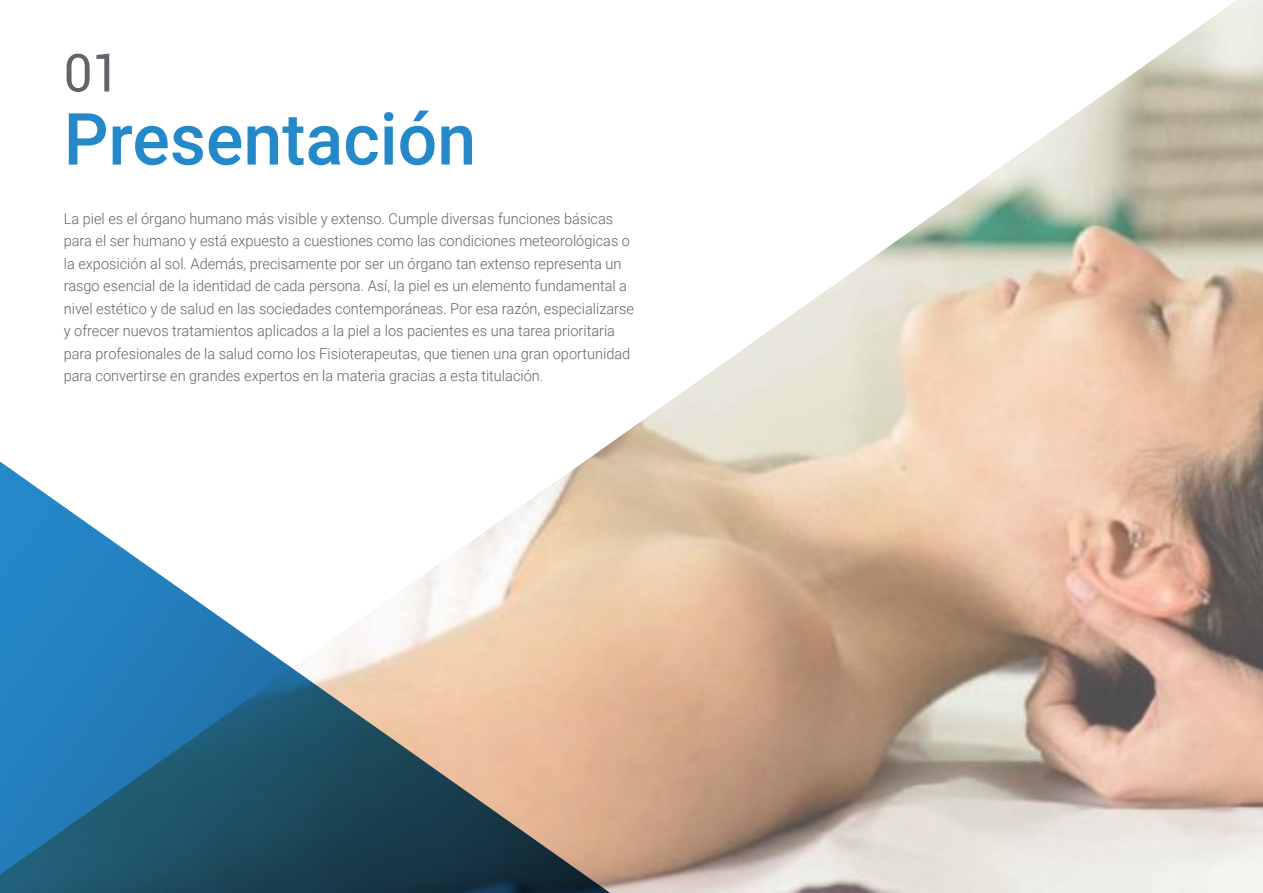
<style>
.page{position:relative;width:1263px;height:893px;background:#fff}
.page>*{position:absolute;margin:0;border:0;box-sizing:border-box;transform-origin:0 0}
.t1{font:500 72px "Roboto";color:#2488c9}
.t2{font:52.5px "Roboto";color:#61646a}
.t3{font:300 15px/22.5px "Roboto";color:#61646a}
</style>
<div class="page">
<img style="left:606px;top:0;width:657px;height:893px">
<svg style="left:0;top:446px;width:640px;height:447px"></svg>
<h2 class="t2" style="left:64px;top:36px;width:58px">01</h2>
<h1 class="t1" style="left:64px;top:89px;width:414px">Presentación</h1>
<p class="t3" style="left:64px;top:207px;width:572px">La piel es el órgano humano más visible y extenso. Cumple diversas funciones básicas para el ser humano y está expuesto a cuestiones como las condiciones meteorológicas o la exposición al sol. Además, precisamente por ser un órgano tan extenso representa un rasgo esencial de la identidad de cada persona. Así, la piel es un elemento fundamental a nivel estético y de salud en las sociedades contemporáneas. Por esa razón, especializarse y ofrecer nuevos tratamientos aplicados a la piel a los pacientes es una tarea prioritaria para profesionales de la salud como los Fisioterapeutas, que tienen una gran oportunidad para convertirse en grandes expertos en la materia gracias a esta titulación.</p>
</div>
